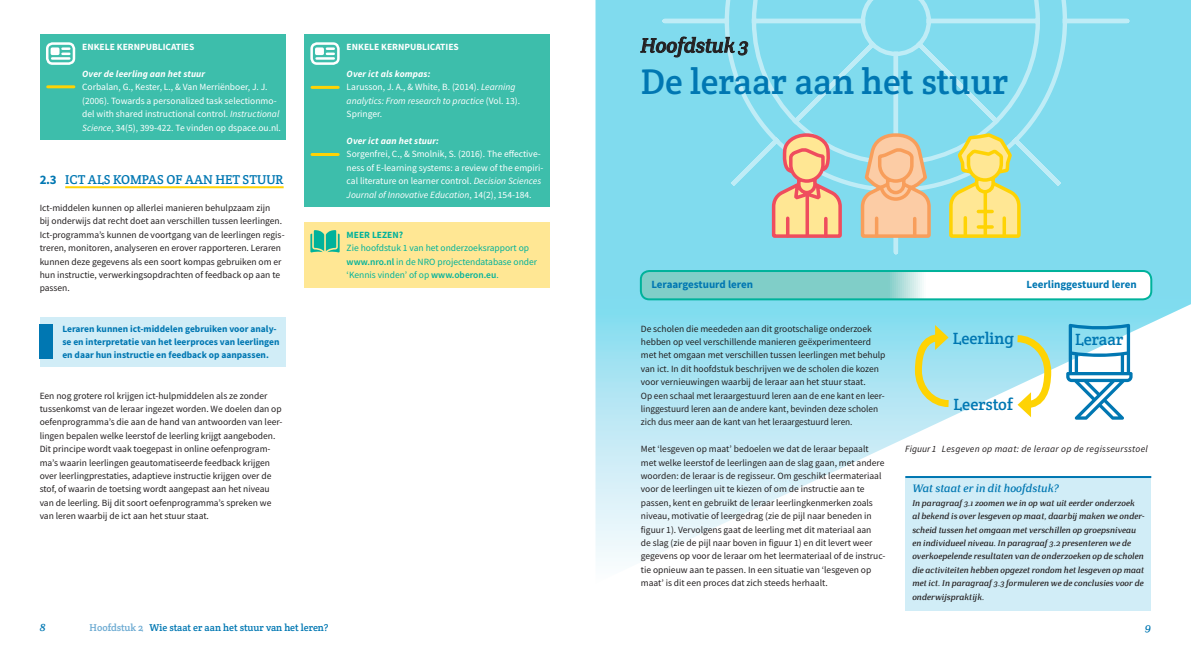
<style>
.page{position:relative;width:1191px;height:652px;background:#fff}
.page>*{position:absolute;margin:0;border:0;box-sizing:border-box;transform-origin:0 0}
.KOP_1_hoofdst{font:36px "Crete Round";color:#0077b2}
.KOP_1_hoofdst-2{font:italic 100 20px "Crete";color:#231f20}
.KOP_1_hoofdst-3{font:16.5px "Crete Round";color:#0077b2}
.KOP_2_sub_kop{font:13px "Crete Round";color:#0077b2}
.t1{font:700 11px "Source Sans Pro";color:#0077b2}
.KADER_wat_staat_er_i{font:italic 100 11px "Crete";color:#0077b2}
.KOP_1_hoofdst-4{font:10px "Crete Round";color:#0077b2}
.broodtekst{font:9.5px/13.4px "Source Sans Pro";color:#231f20}
.KADER_kernpublicatie{font:9.5px/13.4px "Source Sans Pro";color:#fff}
.KADER_definitie{font:700 9.5px/13.4px "Source Sans Pro";color:#0077b2}
.KADER_meer_lezen{font:9.5px/13.4px "Source Sans Pro";color:#00b29b}
.KADER_kernpublicatie-2{font:italic 700 9.5px "Source Sans Pro";letter-spacing:.01em;color:#fff}
.broodtekst-2{font:italic 9.5px "Source Sans Pro";letter-spacing:.03em;color:#231f20}
.KADER_kernpublicatie-3{font:700 9.5px "Source Sans Pro";color:#fff}
.KADER_meer_lezen-2{font:700 9.5px "Source Sans Pro";color:#00b29b}
.KADER_wat_staat_er_i-2{font:italic 100 8.5px/13.4px "Crete";color:#231f20}
.s1{font-style:italic}
.s2{font-family:"Source Sans Pro";font-weight:700}
.s3{font-weight:600}
.s4{color:#6caad2}
</style>
<div class="page">
<svg style="left:595px;top:0;width:596px;height:561px"></svg>
<svg style="left:661px;top:0;width:469px;height:73px;background:#87ddee"></svg>
<svg style="left:640px;top:37px;width:108px;height:20px;background:#66a5b2"></svg>
<div style="left:40px;top:35px;width:246px;height:25px;background:#3dbeab"></div>
<div style="left:40px;top:48px;width:246px;height:25px;background:#3dbeab"></div>
<div style="left:40px;top:61px;width:246px;height:26px;background:#3dbeab"></div>
<div style="left:40px;top:75px;width:246px;height:65px;background:#3dbeab"></div>
<hr style="left:65px;top:186px;width:219px;height:2px;background:#fed304">
<div style="left:40px;top:317px;width:246px;height:49px;background:#d1edf7"></div>
<div style="left:46px;top:42px;width:29px;height:23px;border:3px solid #fff;border-radius:5px"></div>
<div style="left:51px;top:47px;width:8px;height:8px;background:#fff;border-radius:2px"></div>
<hr style="left:52px;top:57px;width:17px;height:3px;background:#fff">
<svg style="left:62px;top:47px;width:7px;height:8px"></svg>
<div style="left:304px;top:35px;width:246px;height:25px;background:#3dbeab"></div>
<div style="left:304px;top:48px;width:246px;height:25px;background:#3dbeab"></div>
<div style="left:304px;top:61px;width:246px;height:26px;background:#3dbeab"></div>
<div style="left:304px;top:75px;width:246px;height:52px;background:#3dbeab"></div>
<div style="left:304px;top:115px;width:246px;height:25px;background:#3dbeab"></div>
<div style="left:304px;top:128px;width:246px;height:26px;background:#3dbeab"></div>
<div style="left:304px;top:142px;width:246px;height:65px;background:#3dbeab"></div>
<div style="left:304px;top:222px;width:246px;height:25px;background:#ffe794"></div>
<div style="left:304px;top:236px;width:246px;height:52px;background:#ffe794"></div>
<div style="left:310px;top:42px;width:30px;height:23px;border:3px solid #fff;border-radius:5px"></div>
<div style="left:315px;top:47px;width:9px;height:8px;background:#fff;border-radius:2px"></div>
<hr style="left:316px;top:57px;width:18px;height:3px;background:#fff">
<svg style="left:327px;top:47px;width:7px;height:8px"></svg>
<svg style="left:310px;top:230px;width:30px;height:22px"></svg>
<div style="left:905px;top:478px;width:246px;height:25px;background:#d1edf7"></div>
<div style="left:905px;top:491px;width:246px;height:119px;background:#d1edf7"></div>
<hr style="left:48px;top:85px;width:26px;height:3px;background:#fed304">
<hr style="left:312px;top:86px;width:26px;height:3px;background:#fed304">
<hr style="left:312px;top:153px;width:26px;height:3px;background:#fed304">
<hr style="left:905px;top:476px;width:246px;height:2px;background:#0077b2">
<div style="left:40px;top:324px;width:13px;height:35px;background:#0077b2"></div>
<svg style="left:641px;top:73px;width:510px;height:347px;background:#9ddbe0"></svg>
<p class="KADER_kernpublicatie-3" style="left:82px;top:41px;width:114px">ENKELE KERNPUBLICATIES</p>
<p class="KADER_kernpublicatie-2" style="left:82px;top:67px;width:124px">Over de leerling aan het stuur</p>
<p class="KADER_kernpublicatie" style="left:82px;top:81px;width:200px">Corbalan, G., Kester, L., &amp; Van Merriënboer, J. J. (2006). Towards a personalized task selectionmo&shy;del with shared instructional control. <span class="s1">Instructional Science</span>, 34(5), 399-422. Te vinden op dspace.ou.nl.</p>
<p class="KOP_2_sub_kop" style="left:40px;top:171px;width:245px"><span class="s2">2.3</span> ICT ALS KOMPAS OF AAN HET STUUR</p>
<p class="broodtekst" style="left:40px;top:201px;width:246px">Ict-middelen kunnen op allerlei manieren behulpzaam zijn<br>bij onderwijs dat recht doet aan verschillen tussen leerlingen.<br>Ict-programma’s kunnen de voortgang van de leerlingen regis&shy;treren, monitoren, analyseren en erover rapporteren. Leraren kunnen deze gegevens als een soort kompas gebruiken om er hun instructie, verwerkingsopdrachten of feedback op aan te passen.</p>
<p class="KADER_definitie" style="left:62px;top:322px;width:218px">Leraren kunnen ict-middelen gebruiken voor analy&shy;se en interpretatie van het leerproces van leerlingen en daar hun instructie en feedback op aanpassen.</p>
<p class="broodtekst" style="left:40px;top:389px;width:244px">Een nog grotere rol krijgen ict-hulpmiddelen als ze zonder tussenkomst van de leraar ingezet worden. We doelen dan op oefenprogramma’s die aan de hand van antwoorden van leer&shy;lingen bepalen welke leerstof de leerling krijgt aangeboden.<br>Dit principe wordt vaak toegepast in online oefenprogram&shy;ma’s waarin leerlingen geautomatiseerde feedback krijgen over leerlingprestaties, adaptieve instructie krijgen over de stof, of waarin de toetsing wordt aangepast aan het niveau van de leerling. Bij dit soort oefenprogramma’s spreken we van leren waarbij de ict aan het stuur staat.</p>
<p class="KADER_kernpublicatie-3" style="left:347px;top:41px;width:114px">ENKELE KERNPUBLICATIES</p>
<p class="KADER_kernpublicatie-2" style="left:347px;top:67px;width:85px">Over ict als kompas:</p>
<p class="KADER_kernpublicatie" style="left:347px;top:81px;width:175px">Larusson, J. A., &amp; White, B. (2014). <span class="s1">Learning analytics: From research to practice</span> (Vol. 13).<br>Springer.</p>
<p class="KADER_kernpublicatie-2" style="left:347px;top:134px;width:94px">Over ict aan het stuur:</p>
<p class="KADER_kernpublicatie" style="left:347px;top:148px;width:198px">Sorgenfrei, C., &amp; Smolnik, S. (2016). The effective&shy;ness of E-learning systems: a review of the empiri&shy;cal literature on learner control. <span class="s1">Decision Sciences Journal of Innovative Education</span>, 14(2), 154-184.</p>
<p class="KADER_meer_lezen-2" style="left:347px;top:228px;width:58px">MEER LEZEN?</p>
<p class="KADER_meer_lezen" style="left:347px;top:241px;width:192px">Zie hoofdstuk 1 van het onderzoeksrapport op <span class="s3">www.nro.nl</span> in de NRO projectendatabase onder ‘Kennis vinden’ of op <span class="s3">www.oberon.eu</span>.</p>
<p class="KOP_1_hoofdst-2" style="left:641px;top:34px;width:109px">Hoofdstuk 3</p>
<p class="KOP_1_hoofdst" style="left:641px;top:59px;width:369px">De leraar aan het stuur</p>
<p class="t1" style="left:651px;top:277px;width:103px">Leraargestuurd leren</p>
<p class="t1" style="left:1026px;top:277px;width:112px">Leerlinggestuurd leren</p>
<p class="broodtekst" style="left:641px;top:322px;width:246px">De scholen die meededen aan dit grootschalige onderzoek hebben op veel verschillende manieren geëxperimenteerd met het omgaan met verschillen tussen leerlingen met behulp van ict. In dit hoofdstuk beschrijven we de scholen die kozen voor vernieuwingen waarbij de leraar aan het stuur staat.<br>Op een schaal met leraargestuurd leren aan de ene kant en leer&shy;linggestuurd leren aan de andere kant, bevinden deze scholen zich dus meer aan de kant van het leraargestuurd leren.</p>
<p class="broodtekst" style="left:641px;top:442px;width:246px">Met ‘lesgeven op maat’ bedoelen we dat de leraar bepaalt met welke leerstof de leerlingen aan de slag gaan, met andere woorden: de leraar is de regisseur. Om geschikt leermateriaal voor de leerlingen uit te kiezen of om de instructie aan te passen, kent en gebruikt de leraar leerlingkenmerken zoals niveau, motivatie of leergedrag (zie de pijl naar beneden in figuur 1). Vervolgens gaat de leerling met dit materiaal aan<br>de slag (zie de pijl naar boven in figuur 1) en dit levert weer gegevens op voor de leraar om het leermateriaal of de instruc&shy;tie opnieuw aan te passen. In een situatie van ‘lesgeven op maat’ is dit een proces dat zich steeds herhaalt.</p>
<p class="KOP_1_hoofdst-3" style="left:952px;top:328px;width:62px">Leerling</p>
<p class="KOP_1_hoofdst-3" style="left:1075px;top:329px;width:50px">Leraar</p>
<p class="KOP_1_hoofdst-3" style="left:953px;top:393px;width:61px">Leerstof</p>
<p class="broodtekst-2" style="left:905px;top:443px;width:244px">Figuur 1 Lesgeven op maat: de leraar op de regisseursstoel</p>
<p class="KADER_wat_staat_er_i" style="left:912px;top:482px;width:148px">Wat staat er in dit hoofdstuk?</p>
<p class="KADER_wat_staat_er_i-2" style="left:912px;top:496px;width:234px">In paragraaf 3.1 zoomen we in op wat uit eerder onderzoek<br>al bekend is over lesgeven op maat, daarbij maken we onder&shy;scheid tussen het omgaan met verschillen op groepsniveau en individueel niveau. In paragraaf 3.2 presenteren we de overkoepelende resultaten van de onderzoeken op de scholen die activiteiten hebben opgezet rondom het lesgeven op maat met ict. In paragraaf 3.3 formuleren we de conclusies voor de onderwijspraktijk.</p>
<p class="KOP_1_hoofdst-4" style="left:90px;top:621px;width:240px"><span class="s4">Hoofdstuk 2</span> Wie staat er aan het stuur van het leren?</p>
<p class="KADER_wat_staat_er_i" style="left:40px;top:620px;width:7px">8</p>
<p class="KADER_wat_staat_er_i" style="left:1145px;top:620px;width:8px">9</p>
</div>
